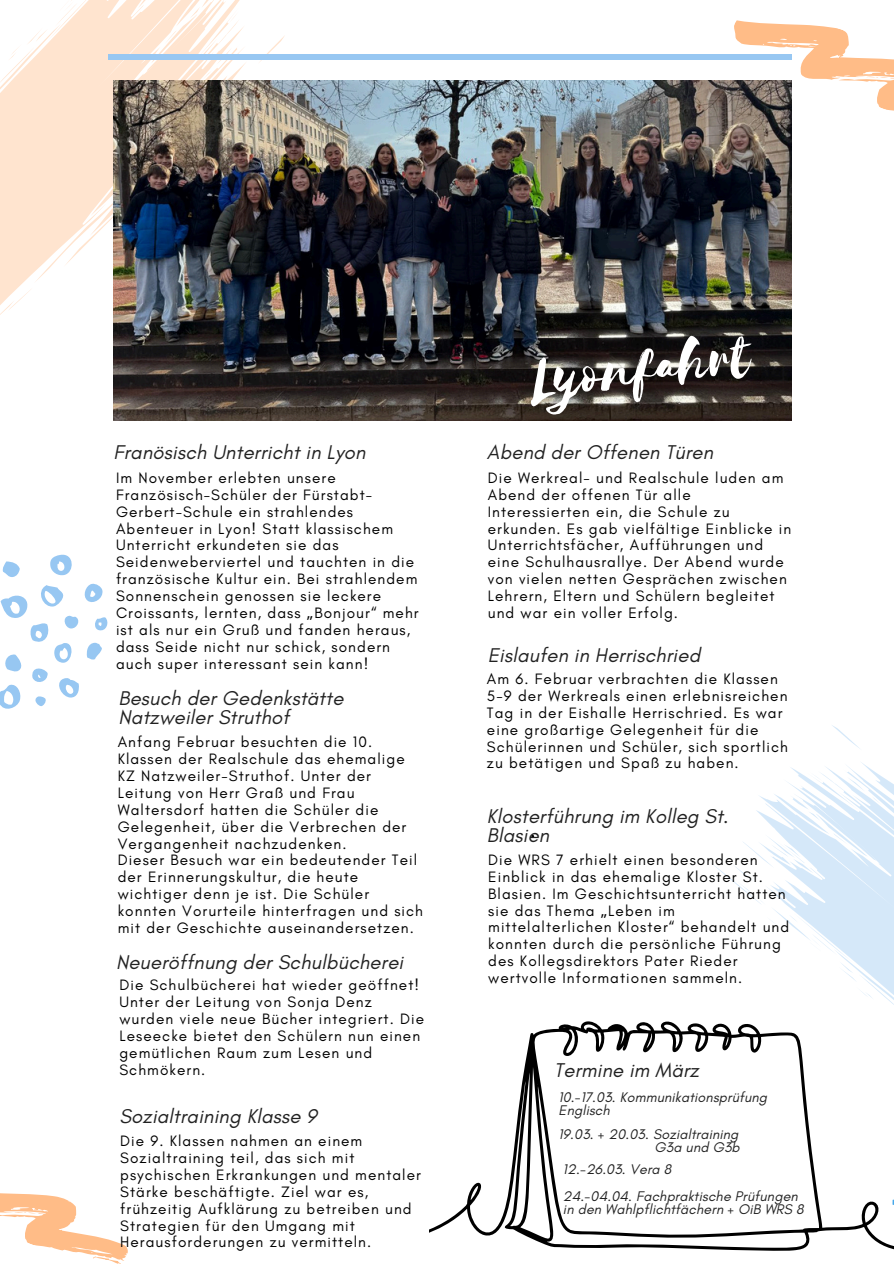
<style>
.page{position:relative;width:894px;height:1264px;background:#fff}
.page>*{position:absolute;margin:0;border:0;box-sizing:border-box;transform-origin:0 0}
.t1{font:66.15px "Selima";color:#fff}
.t2{font:italic 20.25px/19.2px "Glacial Indifference";letter-spacing:.01em;color:#222}
.t3{font:15.3px/16.8px "Glacial Indifference";letter-spacing:.07em;color:#000}
.t4{font:italic 14.25px/13.5px "Glacial Indifference";letter-spacing:.01em;color:#222}
.s1{font-family:"Noto Sans"}
</style>
<div class="page">
<svg style="left:0;top:0;width:286px;height:315px"></svg>
<img style="left:113px;top:81px;width:678px;height:340px">
<svg style="left:724px;top:20px;width:169px;height:122px"></svg>
<svg style="left:50px;top:555px;width:22px;height:21px"></svg>
<svg style="left:2px;top:561px;width:18px;height:16px"></svg>
<svg style="left:0;top:583px;width:108px;height:126px"></svg>
<svg style="left:0;top:1193px;width:128px;height:70px"></svg>
<div style="left:108px;top:54px;width:683px;height:6px;background:#97c7f2"></div>
<svg style="left:756px;top:725px;width:137px;height:109px"></svg>
<svg style="left:429px;top:834px;width:464px;height:417px"></svg>
<p class="t2" style="left:113px;top:443px;width:253px">Franösisch Unterricht in Lyon</p>
<p class="t1" style="left:527px;top:345px;width:221px;rotate:-7deg">Lyonfahrt</p>
<p class="t2" style="left:487px;top:443px;width:227px">Abend der Offenen Türen</p>
<p class="t3" style="left:116px;top:469px;width:304px">Im November erlebten unsere Französisch-Schüler der Fürstabt-Gerbert-Schule ein strahlendes Abenteuer in Lyon! Statt klassischem Unterricht erkundeten sie das Seidenweberviertel und tauchten in die französische Kultur ein. Bei strahlendem Sonnenschein genossen sie leckere Croissants, lernten, dass <span class="s1">„</span>Bonjour“ mehr ist als nur ein Gruß und fanden heraus, dass Seide nicht nur schick, sondern auch super interessant sein kann!</p>
<p class="t3" style="left:487px;top:469px;width:305px">Die Werkreal- und Realschule luden am Abend der offenen Tür alle Interessierten ein, die Schule zu erkunden. Es gab vielfältige Einblicke in Unterrichtsfächer, Aufführungen und eine Schulhausrallye. Der Abend wurde von vielen netten Gesprächen zwischen Lehrern, Eltern und Schülern begleitet und war ein voller Erfolg.</p>
<p class="t2" style="left:487px;top:645px;width:214px">Eislaufen in Herrischried</p>
<p class="t3" style="left:487px;top:670px;width:302px">Am 6. Februar verbrachten die Klassen 5-9 der Werkreals einen erlebnisreichen Tag in der Eishalle Herrischried. Es war eine großartige Gelegenheit für die Schülerinnen und Schüler, sich sportlich zu betätigen und Spaß zu haben.</p>
<p class="t2" style="left:487px;top:806px;width:243px">Klosterführung im Kolleg St.<br>Blasien</p>
<p class="t3" style="left:488px;top:851px;width:302px">Die WRS 7 erhielt einen besonderen Einblick in das ehemalige Kloster St.<br>Blasien. Im Geschichtsunterricht hatten sie das Thema <span class="s1">„</span>Leben im mittelalterlichen Kloster“ behandelt und konnten durch die persönliche Führung des Kollegsdirektors Pater Rieder wertvolle Informationen sammeln.</p>
<h1 class="t2" style="left:118px;top:688px;width:226px">Besuch der Gedenkstätte<br>Natzweiler Struthof</h1>
<h2 class="t3" style="left:118px;top:733px;width:290px">Anfang Februar besuchten die 10.<br>Klassen der Realschule das ehemalige KZ Natzweiler-Struthof. Unter der Leitung von Herr Graß und Frau Waltersdorf hatten die Schüler die Gelegenheit, über die Verbrechen der Vergangenheit nachzudenken.</h2>
<h2 class="t3" style="left:118px;top:851px;width:307px">Dieser Besuch war ein bedeutender Teil der Erinnerungskultur, die heute wichtiger denn je ist. Die Schüler konnten Vorurteile hinterfragen und sich mit der Geschichte auseinandersetzen.</h2>
<h2 class="t2" style="left:116px;top:951px;width:289px">Neueröffnung der Schulbücherei</h2>
<p class="t3" style="left:119px;top:976px;width:306px">Die Schulbücherei hat wieder geöffnet!<br>Unter der Leitung von Sonja Denz wurden viele neue Bücher integriert. Die<br>Leseecke bietet den Schülern nun einen gemütlichen Raum zum Lesen und<br>Schmökern.</p>
<p class="t2" style="left:554px;top:1060px;width:146px">Termine im März</p>
<h2 class="t4" style="left:558px;top:1089px;width:210px">10.-17.03. Kommunikationsprüfung</h2>
<p class="t4" style="left:558px;top:1103px;width:53px">Englisch</p>
<p class="t2" style="left:119px;top:1106px;width:199px">Sozialtraining Klasse 9</p>
<p class="t3" style="left:120px;top:1132px;width:302px">Die 9. Klassen nahmen an einem Sozialtraining teil, das sich mit psychischen Erkrankungen und mentaler Stärke beschäftigte. Ziel war es, frühzeitig Aufklärung zu betreiben und Strategien für den Umgang mit Herausforderungen zu vermitteln.</p>
<h2 class="t4" style="left:558px;top:1126px;width:181px">19.03. + 20.03. Sozialtraining</h2>
<p class="t4" style="left:654px;top:1140px;width:87px">G3a und G3b</p>
<p class="t4" style="left:562px;top:1161px;width:110px">12.-26.03. Vera 8</p>
<h2 class="t4" style="left:562px;top:1189px;width:242px">24.-04.04. Fachpraktische Prüfungen in den Wahlpflichtfächern + OiB WRS 8</h2>
</div>
